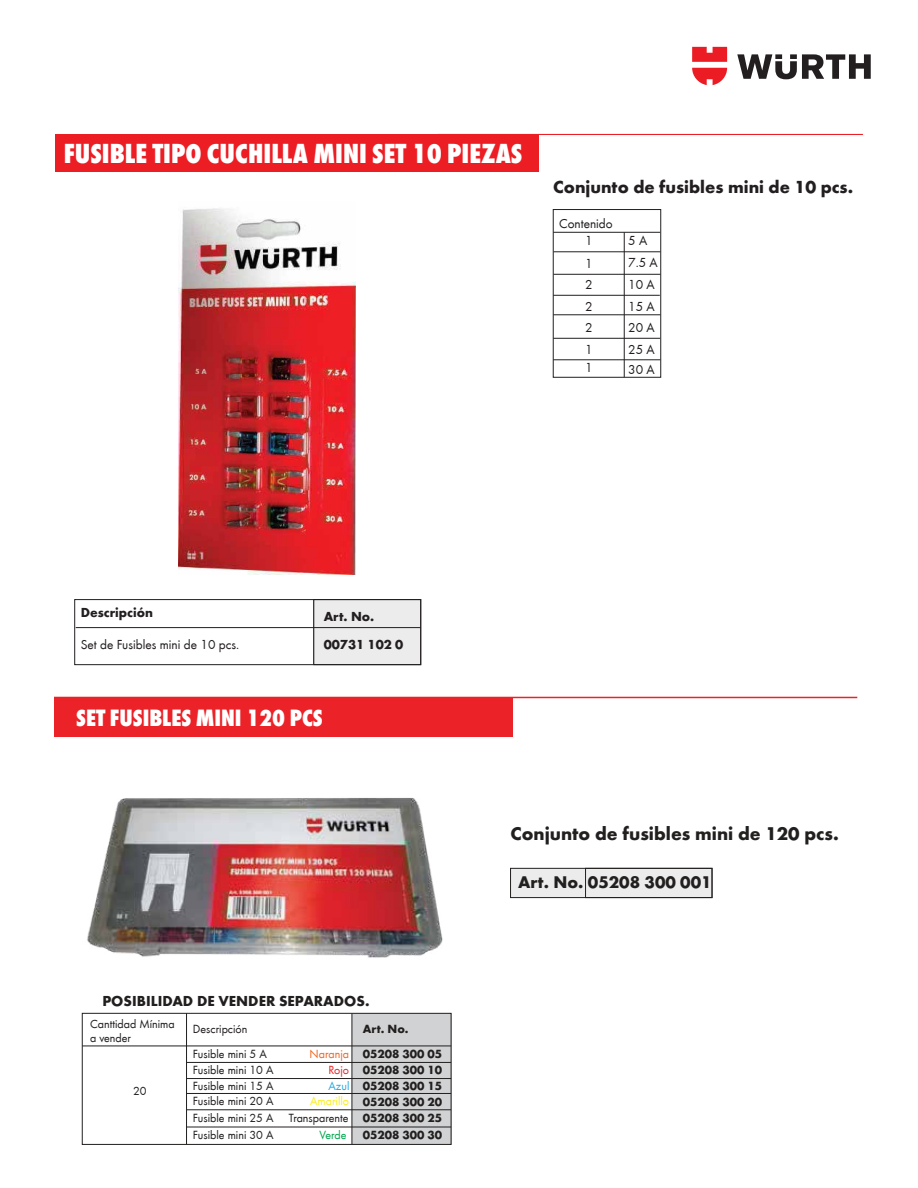
<style>
.page{position:relative;width:918px;height:1188px;background:#fff}
.page>*{position:absolute;margin:0;border:0;box-sizing:border-box;transform-origin:0 0}
.t1{font:800 condensed 28.5px "Wuerth";color:#fff}
.t2{font:800 condensed 27px "Wuerth";color:#fff}
.t3{font:800 condensed 24.45px "Wuerth";color:#fff}
.t4{font:700 19.05px "Wuerth";color:#221f1f}
.t5{font:700 18px "Wuerth";color:#231f20}
.t6{font:700 17.4px "Wuerth";color:#221f1f}
.t7{font:700 15px "Wuerth";color:#221f1f}
.t8{font:13.5px/21.8px "Wuerth";color:#231f20}
.t9{font:700 13.5px "Wuerth";color:#231f20}
.t10{font:12.3px/14.7px "Wuerth";color:#221f1f}
.t11{font:700 12.3px/16.2px "Wuerth";color:#221f1f;text-align:justify}
.t12{font:12.3px "Wuerth";color:#fbed21}
.t13{font:12.3px "Wuerth";color:#f16623}
.t14{font:12.3px "Wuerth";letter-spacing:-.005em;color:#02a54f}
.t15{font:12.3px "Wuerth";color:#eb2227}
.t16{font:12.3px "Wuerth";color:#29aae1}
</style>
<div class="page">
<div style="left:510px;top:868px;width:202px;height:30px;background:#ececec;border:1px solid #221f1f"></div>
<hr style="left:438px;top:134px;width:425px;height:1px;background:#ed1d24">
<div style="left:55px;top:135px;width:484px;height:37px;background:#ed1d24"></div>
<div style="left:313px;top:599px;width:108px;height:66px;background:#ececec;border:1px solid #221f1f"></div>
<div style="left:74px;top:599px;width:347px;height:66px;border:1px solid #231f20"></div>
<hr style="left:76px;top:627px;width:345px;height:1px;background:#231f20">
<hr style="left:553px;top:232px;width:107px;height:1px;background:#231f20">
<hr style="left:553px;top:251px;width:108px;height:1px;background:#231f20">
<hr style="left:553px;top:274px;width:108px;height:1px;background:#231f20">
<hr style="left:553px;top:314px;width:108px;height:1px;background:#231f20">
<hr style="left:553px;top:338px;width:107px;height:1px;background:#231f20">
<hr style="left:553px;top:359px;width:108px;height:1px;background:#231f20">
<hr style="left:553px;top:295px;width:107px;height:1px;background:#231f20">
<img style="left:179px;top:208px;width:177px;height:367px">
<div style="left:553px;top:209px;width:108px;height:169px;border:1px solid #231f20"></div>
<hr style="left:624px;top:232px;width:1px;height:145px;background:#231f20">
<div style="left:352px;top:1013px;width:99px;height:131px;background:#d1d2d3"></div>
<div style="left:54px;top:697px;width:458px;height:40px;background:#eb2227"></div>
<hr style="left:54px;top:697px;width:803px;height:1px;background:#eb2227">
<img style="left:87px;top:798px;width:356px;height:160px">
<div style="left:82px;top:1013px;width:369px;height:132px;border:1px solid #221f1f"></div>
<hr style="left:187px;top:1062px;width:264px;height:1px;background:#221f1f">
<hr style="left:82px;top:1046px;width:369px;height:1px;background:#221f1f">
<hr style="left:187px;top:1078px;width:264px;height:1px;background:#221f1f">
<hr style="left:187px;top:1093px;width:264px;height:1px;background:#221f1f">
<hr style="left:187px;top:1109px;width:264px;height:1px;background:#221f1f">
<hr style="left:187px;top:1127px;width:264px;height:1px;background:#221f1f">
<hr style="left:352px;top:1013px;width:1px;height:131px;background:#221f1f">
<hr style="left:186px;top:1013px;width:1px;height:131px;background:#221f1f">
<div style="left:585px;top:868px;width:127px;height:30px;border:1px solid #221f1f"></div>
<svg style="left:737px;top:54px;width:134px;height:25px"></svg>
<svg style="left:692px;top:47px;width:35px;height:38px"></svg>
<h1 class="t1" style="left:64px;top:133px;width:460px">FUSIBLE TIPO CUCHILLA MINI SET 10 PIEZAS</h1>
<h2 class="t2" style="left:46px;top:148px;width:260px">SET FUSIBLES MINI 10 PCS</h2>
<h3 class="t5" style="left:553px;top:174px;width:301px">Conjunto de fusibles mini de 10 pcs.</h3>
<p class="t8" style="left:559px;top:212px;width:55px">Contenido</p>
<p class="t8" style="left:585px;top:229px;width:9px;line-height:22.6px">1<br>1</p>
<p class="t8" style="left:585px;top:273px;width:9px">2</p>
<p class="t8" style="left:585px;top:295px;width:9px">2</p>
<p class="t8" style="left:585px;top:316px;width:9px">2</p>
<p class="t8" style="left:585px;top:356px;width:9px">1</p>
<p class="t8" style="left:585px;top:338px;width:9px">1</p>
<p class="t8" style="left:628px;top:229px;width:31px">5 A<br>7.5 A<br>10 A<br>15 A<br>20 A<br>25 A</p>
<p class="t8" style="left:628px;top:358px;width:28px">30 A</p>
<p class="t9" style="left:81px;top:603px;width:74px">Descripción</p>
<p class="t9" style="left:324px;top:607px;width:52px">Art. No.</p>
<p class="t8" style="left:81px;top:633px;width:160px">Set de Fusibles mini de 10 pcs.</p>
<p class="t9" style="left:324px;top:635px;width:81px">00731 102 0</p>
<h3 class="t3" style="left:76px;top:701px;width:248px">SET FUSIBLES MINI 120 PCS</h3>
<p class="t7" style="left:102px;top:990px;width:269px">POSIBILIDAD DE VENDER SEPARADOS.</p>
<p class="t10" style="left:90px;top:1016px;width:86px">Canttidad Mínima a vender</p>
<p class="t10" style="left:133px;top:1083px;width:15px">20</p>
<p class="t10" style="left:193px;top:1016px;width:75px;line-height:25.3px">Descripción<br>Fusible mini 5 A</p>
<p class="t13" style="left:310px;top:1046px;width:41px">Naranja</p>
<p class="t10" style="left:193px;top:1062px;width:82px">Fusible mini 10 A</p>
<p class="t15" style="left:329px;top:1062px;width:22px">Rojo</p>
<p class="t10" style="left:193px;top:1078px;width:82px">Fusible mini 15 A</p>
<p class="t16" style="left:329px;top:1078px;width:22px">Azul</p>
<p class="t10" style="left:193px;top:1093px;width:82px">Fusible mini 20 A</p>
<p class="t12" style="left:310px;top:1093px;width:40px">Amarillo</p>
<p class="t10" style="left:193px;top:1109px;width:157px;line-height:17.1px">Fusible mini 25 A Transparente<br>Fusible mini 30 A</p>
<p class="t14" style="left:319px;top:1127px;width:29px">Verde</p>
<p class="t11" style="left:363px;top:1020px;width:47px">Art. No.</p>
<p class="t11" style="left:363px;top:1045px;width:81px">05208 300 05<br>05208 300 10<br>05208 300 15<br>05208 300 20<br>05208 300 25<br>05208 300 30</p>
<h3 class="t4" style="left:511px;top:819px;width:330px">Conjunto de fusibles mini de 120 pcs.</h3>
<h3 class="t6" style="left:518px;top:870px;width:195px">Art. No. 05208 300 001</h3>
</div>
